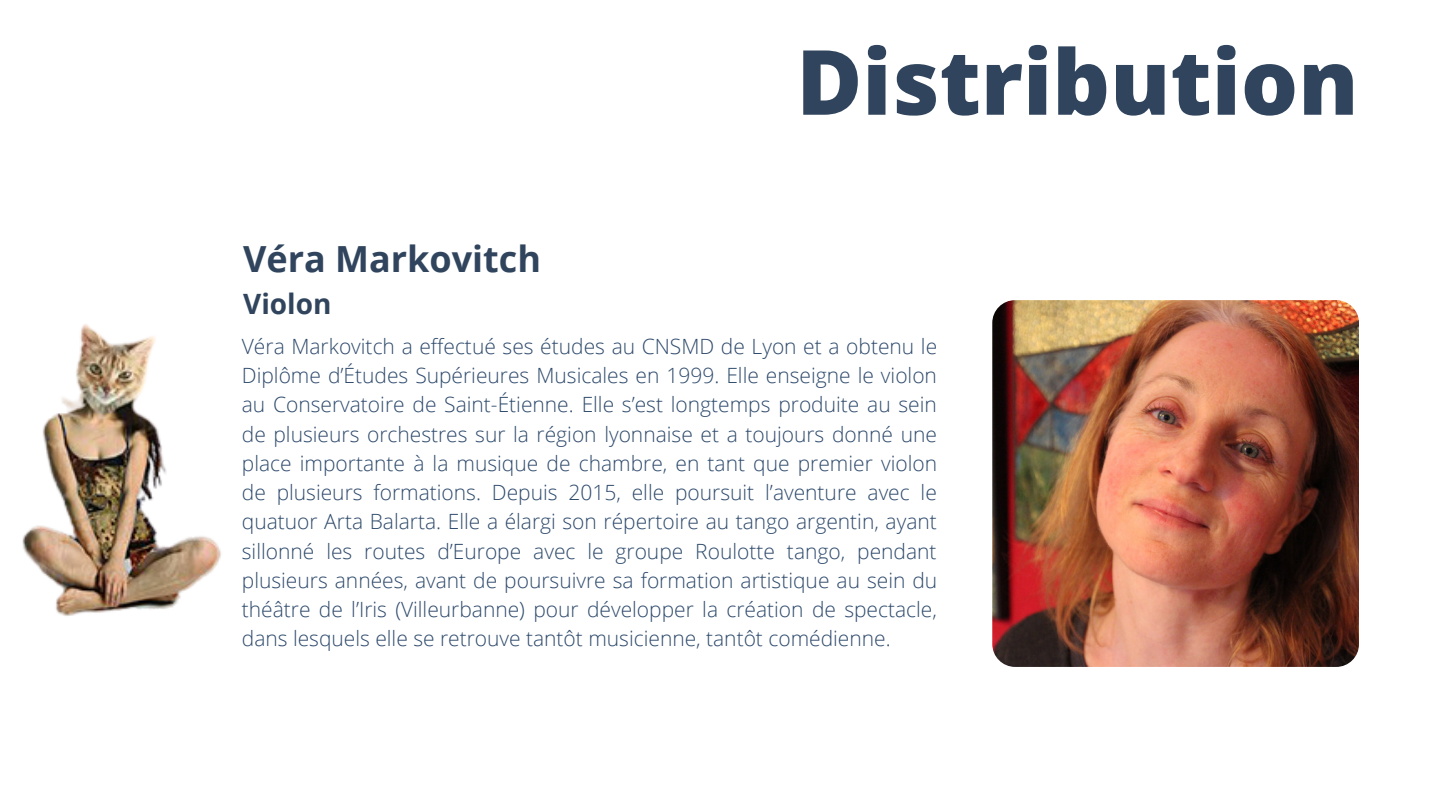
<style>
.page{position:relative;width:1440px;height:810px;background:#fff}
.page>*{position:absolute;margin:0;border:0;box-sizing:border-box;transform-origin:0 0}
.t1{font:800 90px "Open Sans";color:#30455d}
.t2{font:700 36px "Open Sans";color:#30455d}
.t3{font:700 28px "Open Sans";color:#30455d}
.t4{font:300 21px/29.2px "Open Sans";color:#2e4a6c;text-align:justify}
</style>
<div class="page">
<img style="left:992px;top:300px;width:367px;height:367px;border-radius:23px">
<img style="left:22px;top:324px;width:199px;height:292px">
<h2 class="t2" style="left:243px;top:234px;width:299px">Véra Markovitch</h2>
<h3 class="t3" style="left:243px;top:284px;width:90px">Violon</h3>
<h1 class="t1" style="left:796px;top:19px;width:564px">Distribution</h1>
<p class="t4" style="left:242px;top:331px;width:697px">Véra Markovitch a effectué ses études au CNSMD de Lyon et a obtenu le Diplôme d’Études Supérieures Musicales en 1999. Elle enseigne le violon au Conservatoire de Saint-Étienne. Elle s’est longtemps produite au sein de plusieurs orchestres sur la région lyonnaise et a toujours donné une place importante à la musique de chambre, en tant que premier violon de plusieurs formations. Depuis 2015, elle poursuit l’aventure avec le quatuor Arta Balarta. Elle a élargi son répertoire au tango argentin, ayant sillonné les routes d’Europe avec le groupe Roulotte tango, pendant plusieurs années, avant de poursuivre sa formation artistique au sein du théâtre de l’Iris (Villeurbanne) pour développer la création de spectacle, dans lesquels elle se retrouve tantôt musicienne, tantôt comédienne.</p>
</div>
